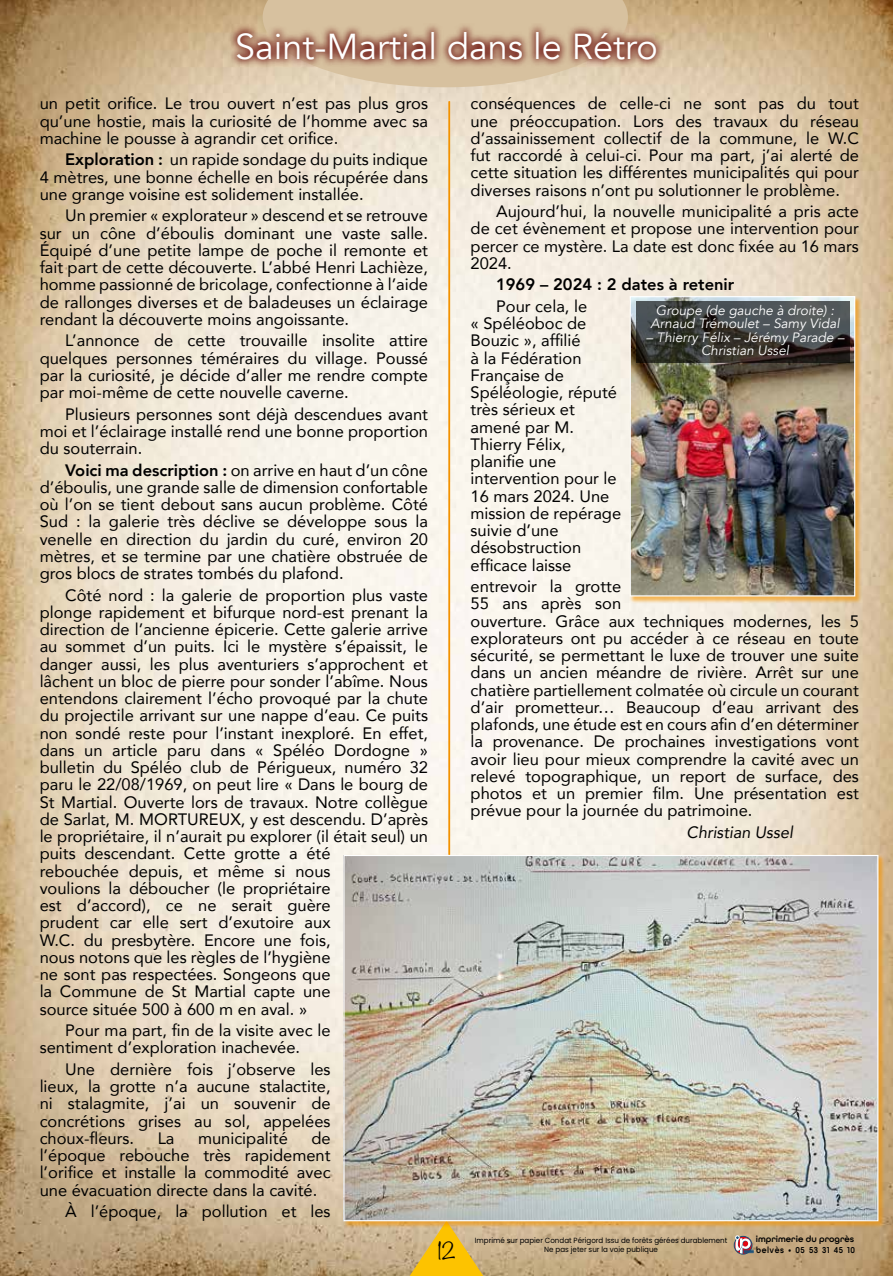
<style>
.page{position:relative;width:893px;height:1276px;background:#fff}
.page>*{position:absolute;margin:0;border:0;box-sizing:border-box;transform-origin:0 0}
.t1{font:36px "Avenir";color:#fff}
.t2{font:300 21px "Noteworthy";color:#000}
.t3{font:16.5px/17.2px "Avenir";color:#000;text-align:justify}
.t4{font:800 16.5px "Avenir";color:#000}
.t5{font:italic 16.5px "Avenir";color:#000}
.t6{font:italic 13.5px/13.5px "Avenir";color:#fff;text-align:center}
.t7{font:600 9.15px/10.6px "All Round Gothic";color:#000}
.t8{font:7.5px/9px "Poppins";color:#000;text-align:center;scale:.95 1}
.s1{font-weight:800}
</style>
<div class="page">
<img style="left:0;top:0;width:893px;height:1276px">
<svg style="left:410px;top:1228px;width:73px;height:48px;background:#e7bc3e"></svg>
<svg style="left:263px;top:0;width:365px;height:87px;background:#d9c5a4"></svg>
<svg style="left:228px;top:23px;width:437px;height:45px;background:#b78d74"></svg>
<div style="left:734px;top:1236px;width:18px;height:18px;border:1px solid #195079;border-radius:50%"></div>
<svg style="left:735px;top:1235px;width:18px;height:19px"></svg>
<hr style="left:449px;top:101px;width:1px;height:754px;background:#f39200">
<div style="left:343px;top:854px;width:542px;height:374px;background:#f39200;opacity:.63"></div>
<img style="left:345px;top:857px;width:531px;height:362px">
<div style="left:629px;top:296px;width:233px;height:307px;background:#f39200;opacity:.63"></div>
<img style="left:632px;top:298px;width:221px;height:296px">
<div style="left:630px;top:296px;width:225px;height:300px;border:1px solid #fff"></div>
<svg style="left:636px;top:301px;width:213px;height:61px;background:#3d3f3d"></svg>
<h1 class="t1" style="left:235px;top:25px;width:424px">Saint-Martial dans le Rétro</h1>
<p class="t3" style="left:40px;top:95px;width:390px">un petit orifice. Le trou ouvert n’est pas plus gros qu’une hostie, mais la curiosité de l’homme avec sa machine le pousse à agrandir cet orifice.</p>
<p class="t3" style="left:40px;top:150px;width:390px;text-indent:26px"><span class="s1">Exploration :</span> un rapide sondage du puits indique 4 mètres, une bonne échelle en bois récupérée dans une grange voisine est solidement installée.</p>
<p class="t3" style="left:40px;top:206px;width:390px;text-indent:26px">Un premier « explorateur » descend et se retrouve sur un cône d’éboulis dominant une vaste salle.<br>Équipé d’une petite lampe de poche il remonte et fait part de cette découverte. L’abbé Henri Lachièze, homme passionné de bricolage, confectionne à l’aide de rallonges diverses et de baladeuses un éclairage rendant la découverte moins angoissante.</p>
<p class="t3" style="left:40px;top:331px;width:390px;text-indent:26px">L’annonce de cette trouvaille insolite attire quelques personnes téméraires du village. Poussé par la curiosité, je décide d’aller me rendre compte par moi-même de cette nouvelle caverne.</p>
<p class="t3" style="left:40px;top:405px;width:390px;text-indent:26px">Plusieurs personnes sont déjà descendues avant moi et l’éclairage installé rend une bonne proportion du souterrain.</p>
<p class="t3" style="left:40px;top:461px;width:390px;text-indent:26px"><span class="s1">Voici ma description :</span> on arrive en haut d’un cône d’éboulis, une grande salle de dimension confortable où l’on se tient debout sans aucun problème. Côté Sud : la galerie très déclive se développe sous la venelle en direction du jardin du curé, environ 20 mètres, et se termine par une chatière obstruée de gros blocs de strates tombés du plafond.</p>
<p class="t3" style="left:40px;top:586px;width:390px;text-align:left;text-indent:26px">Côté nord : la galerie de proportion plus vaste plonge rapidement et bifurque nord-est prenant la direction de l’ancienne épicerie. Cette galerie arrive au sommet d’un puits. Ici le mystère s’épaissit, le danger aussi, les plus aventuriers s’approchent et lâchent un bloc de pierre pour sonder l’abîme. Nous entendons clairement l’écho provoqué par la chute du projectile arrivant sur une nappe d’eau. Ce puits non sondé reste pour l’instant inexploré. En effet, dans un article paru dans « Spéléo Dordogne » bulletin du Spéléo club de Périgueux, numéro 32 paru le 22/08/1969, on peut lire « Dans le bourg de St Martial. Ouverte lors de travaux. Notre collègue de Sarlat, M. MORTUREUX, y est descendu. D’après le propriétaire, il n’aurait pu explorer (il était seul) un puits descendant. Cette grotte a été<br>rebouchée depuis, et même si nous<br>voulions la déboucher (le propriétaire<br>est d’accord), ce ne serait guère<br>prudent car elle sert d’exutoire aux<br>W.C. du presbytère. Encore une fois,<br>nous notons que les règles de l’hygiène<br>ne sont pas respectées. Songeons que<br>la Commune de St Martial capte une<br>source située 500 à 600 m en aval. »</p>
<p class="t3" style="left:40px;top:1021px;width:292px;text-indent:26px">Pour ma part, fin de la visite avec le sentiment d’exploration inachevée.</p>
<p class="t3" style="left:40px;top:1060px;width:292px;text-indent:26px">Une dernière fois j’observe les lieux, la grotte n’a aucune stalactite, ni stalagmite, j’ai un souvenir de concrétions grises au sol, appelées choux-fleurs.</p>
<p class="t3" style="left:40px;top:1129px;width:292px;text-indent:272px">de l’époque rebouche très rapidement l’orifice et installe la commodité avec une évacuation directe dans la cavité.</p>
<p class="t3" style="left:65px;top:1202px;width:267px">À l’époque, la pollution et les</p>
<p class="t3" style="left:158px;top:1129px;width:18px">La</p>
<p class="t3" style="left:198px;top:1129px;width:91px">municipalité</p>
<p class="t2" style="left:437px;top:1232px;width:20px">12</p>
<p class="t3" style="left:471px;top:95px;width:390px">conséquences de celle-ci ne sont pas du tout une préoccupation. Lors des travaux du réseau d’assainissement collectif de la commune, le W.C fut raccordé à celui-ci. Pour ma part, j’ai alerté de cette situation les différentes municipalités qui pour diverses raisons n’ont pu solutionner le problème.</p>
<p class="t3" style="left:471px;top:202px;width:390px;text-indent:26px">Aujourd’hui, la nouvelle municipalité a pris acte de cet évènement et propose une intervention pour percer ce mystère. La date est donc fixée au 16 mars 2024.</p>
<p class="t4" style="left:496px;top:272px;width:240px">1969 – 2024 : 2 dates à retenir</p>
<p class="t3" style="left:471px;top:297px;width:152px;text-align:left;text-indent:26px">Pour cela, le<br>« Spéléoboc de<br>Bouzic », affilié<br>à la Fédération<br>Française de<br>Spéléologie, réputé très sérieux et amené par M.<br>Thierry Félix, planifie une intervention pour le<br>16 mars 2024. Une mission de repérage suivie d’une désobstruction efficace laisse</p>
<p class="t3" style="left:471px;top:577px;width:390px;text-align:left">entrevoir la grotte<br>55 ans après son<br>ouverture. Grâce aux techniques modernes, les 5 explorateurs ont pu accéder à ce réseau en toute sécurité, se permettant le luxe de trouver une suite dans un ancien méandre de rivière. Arrêt sur une chatière partiellement colmatée où circule un courant d’air prometteur… Beaucoup d’eau arrivant des plafonds, une étude est en cours afin d’en déterminer la provenance. De prochaines investigations vont avoir lieu pour mieux comprendre la cavité avec un relevé topographique, un report de surface, des photos et un premier film. Une présentation est prévue pour la journée du patrimoine.</p>
<p class="t5" style="left:687px;top:822px;width:108px">Christian Ussel</p>
<p class="t6" style="left:651px;top:303px;width:191px">Groupe (de gauche à droite) :<br>Arnaud Trémoulet – Samy Vidal</p>
<p class="t6" style="left:646px;top:330px;width:200px">– Thierry Félix – Jérémy Parade –<br>Christian Ussel</p>
<p class="t8" style="left:475px;top:1236px;width:267px">Imprimé sur papier Condat Périgord Issu de forêts gérées durablement<br>Ne pas jeter sur la voie publique</p>
<p class="t7" style="left:756px;top:1234px;width:101px">imprimerie du progrès belvès • 05 53 31 45 10</p>
</div>
